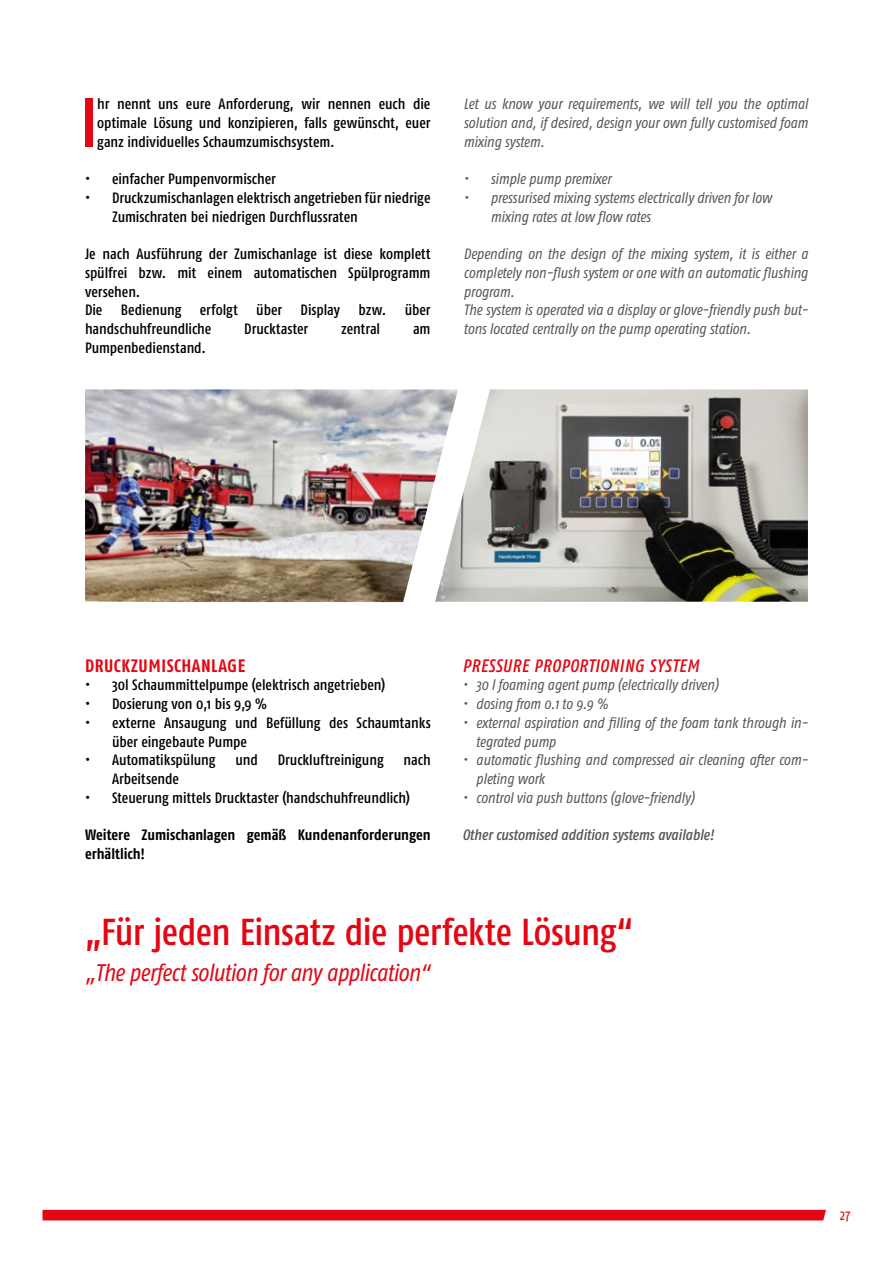
<style>
.page{position:relative;width:893px;height:1263px;background:#fff}
.page>*{position:absolute;margin:0;border:0;box-sizing:border-box;transform-origin:0 0}
.t1{font:500 condensed 68.55px "Fago Pro";color:#e30613}
.t2{font:500 condensed 37.5px "Fago Pro";letter-spacing:-.02em;color:#e30613}
.t3{font:italic condensed 24px "Fago Pro";letter-spacing:-.02em;color:#e30613}
.t4{font:italic 500 condensed 18px "Fago Pro";letter-spacing:.03em;color:#e30613}
.t5{font:700 condensed 18px "Fago Pro";letter-spacing:.03em;color:#e30613}
.t6{font:500 condensed 15px/18.8px "Fago Pro";letter-spacing:-.005em;color:#000}
.t7{font:italic condensed 15px/18.8px "Fago Pro";letter-spacing:-.005em;color:#575756}
.t8{font:700 condensed 15px/18.8px "Fago Pro";color:#000}
.t9{font:italic 500 condensed 15px "Fago Pro";letter-spacing:-.005em;color:#575756}
.t10{font:condensed 15px "Fago Pro";color:#e30613}
</style>
<div class="page">
<div style="left:43px;top:1210px;width:783px;height:10px;background:#e30613"></div>
<img style="left:458px;top:389px;width:350px;height:213px">
<img style="left:85px;top:389px;width:373px;height:213px">
<h1 class="t1" style="left:80px;top:81px;width:19px">I</h1>
<p class="t6" style="left:97px;top:94px;width:335px;text-align:justify">hr nennt uns eure Anforderung, wir nennen euch die optimale Lösung und konzipieren, falls gewünscht, euer ganz individuelles Schaumzumischsystem.</p>
<p class="t6" style="left:85px;top:169px;width:192px">• einfacher Pumpenvormischer</p>
<p class="t6" style="left:112px;top:188px;width:320px;text-indent:-27px">• Druckzumischanlagen elektrisch angetrieben für niedrige<br>Zumischraten bei niedrigen Durchflussraten</p>
<p class="t6" style="left:85px;top:244px;width:347px">Je nach Ausführung der Zumischanlage ist diese komplett spülfrei bzw. mit einem automatischen Spülprogramm versehen.<br>Die Bedienung erfolgt über Display bzw. über handschuhfreundliche</p>
<p class="t6" style="left:244px;top:319px;width:66px">Drucktaster</p>
<p class="t6" style="left:341px;top:319px;width:41px">zentral</p>
<p class="t6" style="left:413px;top:319px;width:19px">am</p>
<p class="t6" style="left:85px;top:338px;width:122px">Pumpenbedienstand.</p>
<p class="t7" style="left:463px;top:94px;width:346px;text-align:justify">Let us know your requirements, we will tell you the optimal solution and, if desired, design your own fully customised foam mixing system.</p>
<p class="t7" style="left:463px;top:169px;width:149px">• simple pump premixer</p>
<p class="t7" style="left:490px;top:188px;width:283px;text-indent:-27px">• pressurised mixing systems electrically driven for low mixing rates at low flow rates</p>
<p class="t7" style="left:463px;top:244px;width:346px">Depending on the design of the mixing system, it is either a completely non-flush system or one with an automatic flushing program.<br>The system is operated via a display or glove-friendly push but&shy;tons located centrally on the pump operating station.</p>
<p class="t5" style="left:85px;top:654px;width:162px">DRUCKZUMISCHANLAGE</p>
<p class="t6" style="left:85px;top:676px;width:302px">• 30l Schaummittelpumpe (elektrisch angetrieben)</p>
<p class="t6" style="left:85px;top:694px;width:184px">• Dosierung von 0,1 bis 9,9 %</p>
<p class="t6" style="left:112px;top:713px;width:320px;text-indent:-27px">• externe Ansaugung und Befüllung des Schaumtanks über eingebaute Pumpe</p>
<p class="t6" style="left:85px;top:751px;width:132px">• Automatikspülung</p>
<p class="t6" style="left:235px;top:751px;width:24px">und</p>
<p class="t6" style="left:278px;top:751px;width:107px">Druckluftreinigung</p>
<p class="t6" style="left:404px;top:751px;width:29px">nach</p>
<p class="t6" style="left:112px;top:769px;width:69px">Arbeitsende</p>
<p class="t6" style="left:85px;top:788px;width:326px">• Steuerung mittels Drucktaster (handschuhfreundlich)</p>
<p class="t8" style="left:85px;top:826px;width:347px">Weitere Zumischanlagen gemäß Kundenanforderungen erhältlich!</p>
<p class="t4" style="left:462px;top:654px;width:238px">PRESSURE PROPORTIONING SYSTEM</p>
<p class="t7" style="left:462px;top:676px;width:257px">• 30 l foaming agent pump (electrically driven)</p>
<p class="t7" style="left:462px;top:694px;width:147px">• dosing from 0.1 to 9.9 %</p>
<p class="t7" style="left:476px;top:713px;width:333px;text-indent:-14px">• external aspiration and filling of the foam tank through in&shy;tegrated pump</p>
<p class="t7" style="left:476px;top:751px;width:333px;text-indent:-14px">• automatic flushing and compressed air cleaning after com&shy;pleting work</p>
<p class="t7" style="left:462px;top:788px;width:233px">• control via push buttons (glove-friendly)</p>
<p class="t9" style="left:462px;top:826px;width:253px">Other customised addition systems available!</p>
<h2 class="t2" style="left:85px;top:909px;width:550px">„Für jeden Einsatz die perfekte Lösung“</h2>
<h3 class="t3" style="left:85px;top:958px;width:346px">„The perfect solution for any application“</h3>
<p class="t10" style="left:840px;top:1206px;width:12px">27</p>
</div>
